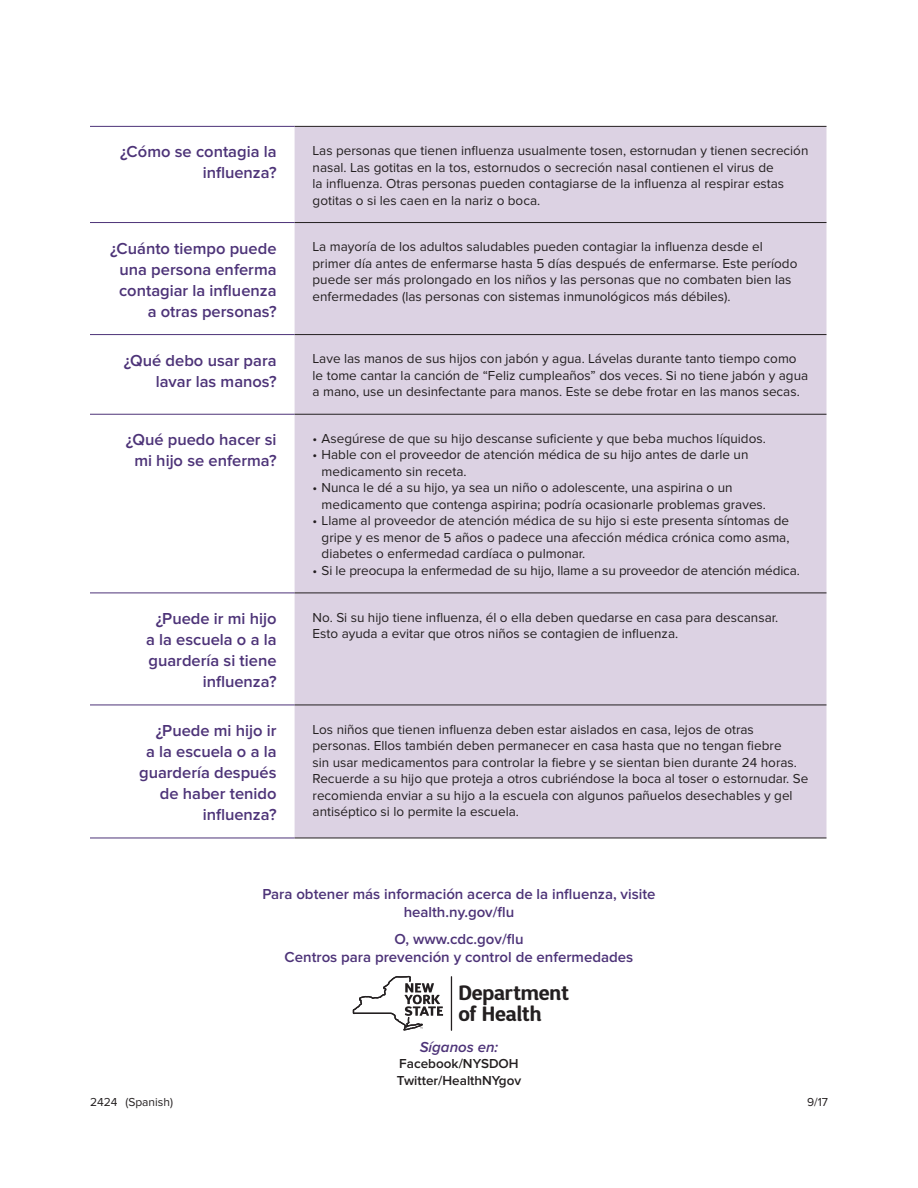
<style>
.page{position:relative;width:918px;height:1188px;background:#fff}
.page>*{position:absolute;margin:0;border:0;box-sizing:border-box;transform-origin:0 0}
.t1{font:700 20.7px/21px "D Sari";letter-spacing:-.01em;color:#231f20}
.t2{font:600 16.5px/21px "Proxima Nova";color:#4d3378;text-align:right}
.t3{font:600 15px "Proxima Nova";color:#4d3378}
.t4{font:italic 600 15px "Proxima Nova";color:#4d3378}
.t5{font:13.5px/16.5px "Proxima Nova";color:#231f20}
.t6{font:600 13.5px "Proxima Nova";color:#231f20}
.t7{font:12px "Proxima Nova";color:#231f20}
</style>
<div class="page">
<div style="left:295px;top:127px;width:531px;height:711px;background:#dcd2e3"></div>
<hr style="left:295px;top:126px;width:531px;height:1px;background:#231f20">
<hr style="left:295px;top:222px;width:531px;height:1px;background:#231f20">
<hr style="left:295px;top:334px;width:531px;height:1px;background:#231f20">
<hr style="left:295px;top:414px;width:531px;height:1px;background:#231f20">
<hr style="left:295px;top:593px;width:531px;height:1px;background:#231f20">
<hr style="left:295px;top:705px;width:531px;height:1px;background:#231f20">
<hr style="left:295px;top:838px;width:531px;height:1px;background:#231f20">
<hr style="left:90px;top:126px;width:205px;height:1px;background:#4d3378">
<hr style="left:90px;top:222px;width:205px;height:1px;background:#4d3378">
<hr style="left:90px;top:334px;width:205px;height:1px;background:#4d3378">
<hr style="left:90px;top:414px;width:205px;height:1px;background:#4d3378">
<hr style="left:90px;top:593px;width:205px;height:1px;background:#4d3378">
<hr style="left:90px;top:705px;width:205px;height:1px;background:#4d3378">
<hr style="left:90px;top:838px;width:205px;height:1px;background:#4d3378">
<hr style="left:451px;top:976px;width:1px;height:55px;background:#231f20">
<svg style="left:353px;top:976px;width:90px;height:55px"></svg>
<p class="t2" style="left:120px;top:142px;width:158px">¿Cómo se contagia la influenza?</p>
<p class="t5" style="left:313px;top:143px;width:497px">Las personas que tienen influenza usualmente tosen, estornudan y tienen secreción nasal. Las gotitas en la tos, estornudos o secreción nasal contienen el virus de<br>la influenza. Otras personas pueden contagiarse de la influenza al respirar estas gotitas o si les caen en la nariz o boca.</p>
<p class="t2" style="left:110px;top:238px;width:168px">¿Cuánto tiempo puede una persona enferma contagiar la influenza a otras personas?</p>
<p class="t5" style="left:313px;top:239px;width:486px">La mayoría de los adultos saludables pueden contagiar la influenza desde el primer día antes de enfermarse hasta 5 días después de enfermarse. Este período puede ser más prolongado en los niños y las personas que no combaten bien las enfermedades (las personas con sistemas inmunológicos más débiles).</p>
<p class="t2" style="left:124px;top:350px;width:154px">¿Qué debo usar para lavar las manos?</p>
<p class="t5" style="left:313px;top:351px;width:497px">Lave las manos de sus hijos con jabón y agua. Lávelas durante tanto tiempo como le tome cantar la canción de “Feliz cumpleaños” dos veces. Si no tiene jabón y agua a mano, use un desinfectante para manos. Este se debe frotar en las manos secas.</p>
<p class="t2" style="left:126px;top:430px;width:152px;text-align:center">¿Qué puedo hacer si mi hijo se enferma?</p>
<p class="t5" style="left:313px;top:430px;width:455px">• Asegúrese de que su hijo descanse suficiente y que beba muchos líquidos.</p>
<p class="t5" style="left:322px;top:447px;width:428px;text-indent:-9px">• Hable con el proveedor de atención médica de su hijo antes de darle un medicamento sin receta.</p>
<p class="t5" style="left:322px;top:480px;width:446px;text-indent:-9px">• Nunca le dé a su hijo, ya sea un niño o adolescente, una aspirina o un medicamento que contenga aspirina; podría ocasionarle problemas graves.</p>
<p class="t5" style="left:322px;top:513px;width:469px;text-align:justify;text-indent:-9px">• Llame al proveedor de atención médica de su hijo si este presenta síntomas de gripe y es menor de 5 años o padece una afección médica crónica como asma, diabetes o enfermedad cardíaca o pulmonar.</p>
<p class="t5" style="left:313px;top:562px;width:489px">• Si le preocupa la enfermedad de su hijo, llame a su proveedor de atención médica.</p>
<p class="t2" style="left:146px;top:608px;width:132px">¿Puede ir mi hijo a la escuela o a la guardería si tiene influenza?</p>
<p class="t5" style="left:313px;top:609px;width:467px">No. Si su hijo tiene influenza, él o ella deben quedarse en casa para descansar.<br>Esto ayuda a evitar que otros niños se contagien de influenza.</p>
<p class="t2" style="left:139px;top:720px;width:139px">¿Puede mi hijo ir<br>a la escuela o a la guardería después de haber tenido influenza?</p>
<p class="t5" style="left:313px;top:721px;width:497px">Los niños que tienen influenza deben estar aislados en casa, lejos de otras personas. Ellos también deben permanecer en casa hasta que no tengan fiebre<br>sin usar medicamentos para controlar la fiebre y se sientan bien durante 24 horas.<br>Recuerde a su hijo que proteja a otros cubriéndose la boca al toser o estornudar. Se recomienda enviar a su hijo a la escuela con algunos pañuelos desechables y gel antiséptico si lo permite la escuela.</p>
<p class="t3" style="left:262px;top:885px;width:395px">Para obtener más información acerca de la influenza, visite</p>
<p class="t3" style="left:404px;top:903px;width:112px">health.ny.gov/flu</p>
<p class="t3" style="left:394px;top:930px;width:131px">O, www.cdc.gov/flu</p>
<p class="t3" style="left:285px;top:948px;width:350px">Centros para prevención y control de enfermedades</p>
<p class="t1" style="left:458px;top:982px;width:112px">Department of Health</p>
<p class="t4" style="left:420px;top:1038px;width:80px">Síganos en:</p>
<p class="t6" style="left:399px;top:1056px;width:121px">Facebook/NYSDOH</p>
<p class="t6" style="left:397px;top:1072px;width:126px">Twitter/HealthNYgov</p>
<p class="t7" style="left:90px;top:1095px;width:85px">2424 (Spanish)</p>
<p class="t7" style="left:807px;top:1095px;width:22px">9/17</p>
</div>
